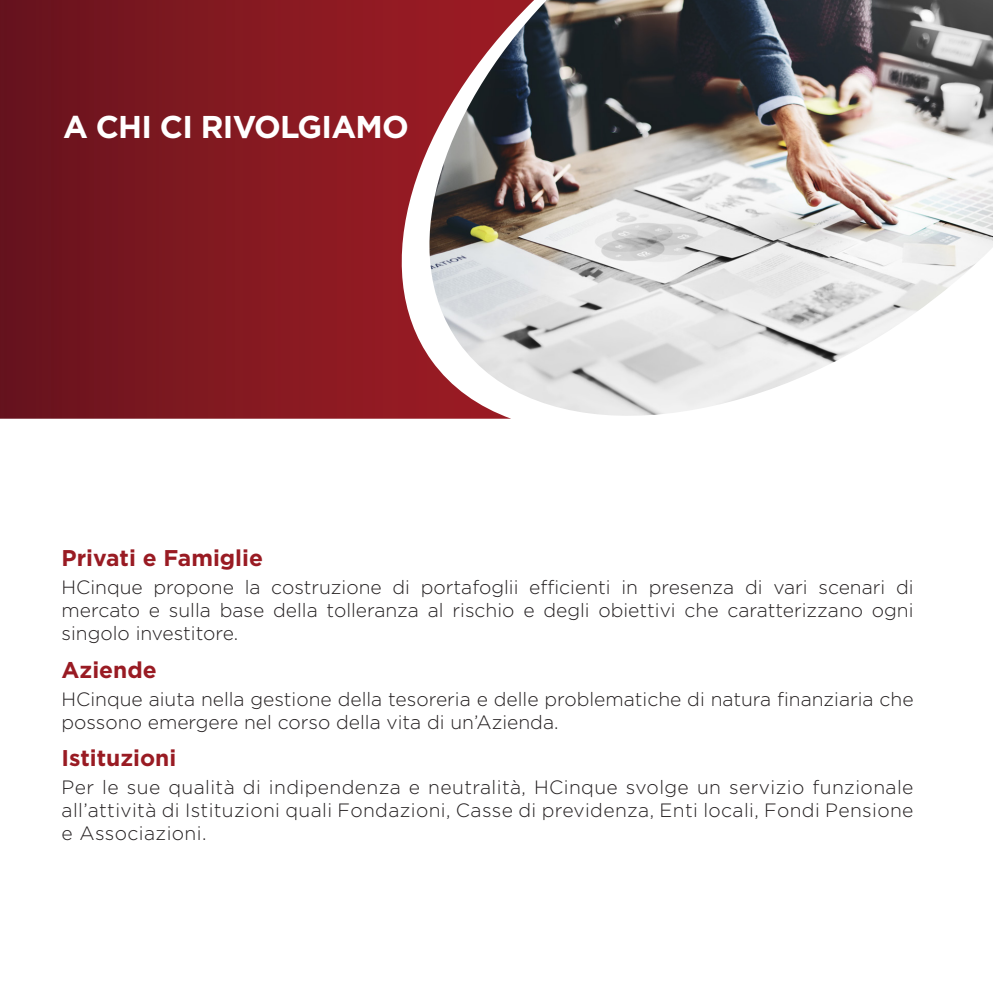
<style>
.page{position:relative;width:993px;height:993px;background:#fff}
.page>*{position:absolute;margin:0;border:0;box-sizing:border-box;transform-origin:0 0}
.t1{font:700 31.5px "Gotham";letter-spacing:-.025em;color:#fff}
.t2{font:700 22.75px "Gotham";color:#991b23}
.t3{font:300 19.25px/23.1px "Gotham";color:#231f20;text-align:justify}
</style>
<div class="page">
<svg style="left:0;top:0;width:396px;height:418px;background:#7e1720"></svg>
<img style="left:396px;top:0;width:596px;height:419px">
<h1 class="t1" style="left:63px;top:109px;width:347px">A CHI CI RIVOLGIAMO</h1>
<p class="t2" style="left:62px;top:544px;width:203px">Privati e Famiglie</p>
<p class="t3" style="left:62px;top:575px;width:853px">HCinque propone la costruzione di portafoglii efficienti in presenza di vari scenari di mercato e sulla base della tolleranza al rischio e degli obiettivi che caratterizzano ogni singolo investitore.</p>
<p class="t2" style="left:62px;top:656px;width:97px">Aziende</p>
<p class="t3" style="left:62px;top:687px;width:853px">HCinque aiuta nella gestione della tesoreria e delle problematiche di natura finanziaria che possono emergere nel corso della vita di un’Azienda.</p>
<p class="t2" style="left:62px;top:744px;width:116px">Istituzioni</p>
<p class="t3" style="left:62px;top:775px;width:853px">Per le sue qualità di indipendenza e neutralità, HCinque svolge un servizio funzionale all’attività di Istituzioni quali Fondazioni, Casse di previdenza, Enti locali, Fondi Pensione e Associazioni.</p>
</div>
